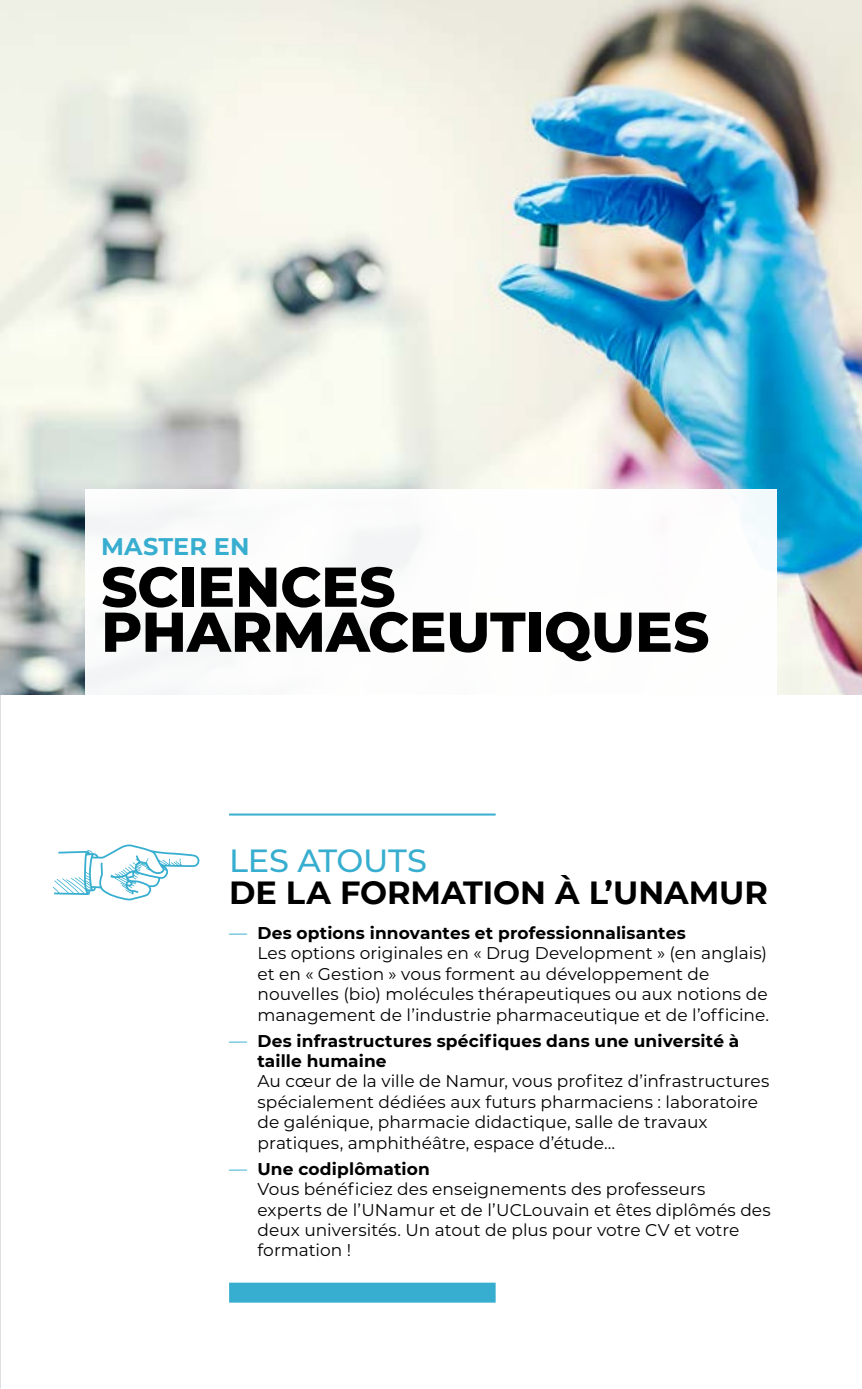
<style>
.page{position:relative;width:862px;height:1389px;background:#fff}
.page>*{position:absolute;margin:0;border:0;box-sizing:border-box;transform-origin:0 0}
.t1{font:800 56px/45px "Montserrat";color:#000}
.t2{font:700 32px "Montserrat";letter-spacing:-.005em;color:#000}
.t3{font:500 32px "Montserrat";letter-spacing:-.01em;color:#37aecf}
.t4{font:700 24px "Montserrat";letter-spacing:.005em;color:#37aecf}
.t5{font:17px/20.4px "Montserrat";color:#000}
.t6{font:700 17px/20.4px "Montserrat";letter-spacing:.01em;color:#000}
.s1{font-size:18px;color:#37aecf}
.s2{font-weight:700}
.s3{font-weight:400;font-size:18px;color:#37aecf}
</style>
<div class="page">
<img style="left:0;top:694px;width:1px;height:695px">
<img style="left:0;top:0;width:862px;height:694px">
<div style="left:85px;top:489px;width:692px;height:226px;background:#fff"></div>
<div style="left:229px;top:1283px;width:266px;height:20px;background:#37aecf"></div>
<hr style="left:229px;top:814px;width:266px;height:2px;background:#37aecf">
<svg style="left:53px;top:844px;width:146px;height:56px"></svg>
<h3 class="t4" style="left:101px;top:530px;width:150px">MASTER EN</h3>
<h1 class="t1" style="left:101px;top:561px;width:610px">SCIENCES<br>PHARMACEUTIQUES</h1>
<h2 class="t3" style="left:229px;top:839px;width:199px">LES ATOUTS</h2>
<h2 class="t2" style="left:229px;top:870px;width:540px">DE LA FORMATION À L’UNAMUR</h2>
<p class="t5" style="left:257px;top:922px;width:513px;text-indent:-28px"><span class="s1">—</span> <span class="s2">Des options innovantes et professionnalisantes<br></span>Les options originales en « Drug Development » (en anglais) et en « Gestion » vous forment au développement de nouvelles (bio) molécules thérapeutiques ou aux notions de management de l’industrie pharmaceutique et de l’officine.</p>
<p class="t6" style="left:257px;top:1030px;width:483px;text-indent:-28px"><span class="s3">—</span> Des infrastructures spécifiques dans une université à taille humaine</p>
<p class="t5" style="left:257px;top:1071px;width:513px">Au cœur de la ville de Namur, vous profitez d’infrastructures spécialement dédiées aux futurs pharmaciens : laboratoire de galénique, pharmacie didactique, salle de travaux pratiques, amphithéâtre, espace d’étude…</p>
<p class="t5" style="left:257px;top:1158px;width:515px;text-indent:-28px"><span class="s1">—</span> <span class="s2">Une codiplômation<br></span>Vous bénéficiez des enseignements des professeurs experts de l’UNamur et de l’UCLouvain et êtes diplômés des deux universités. Un atout de plus pour votre CV et votre formation !</p>
</div>
